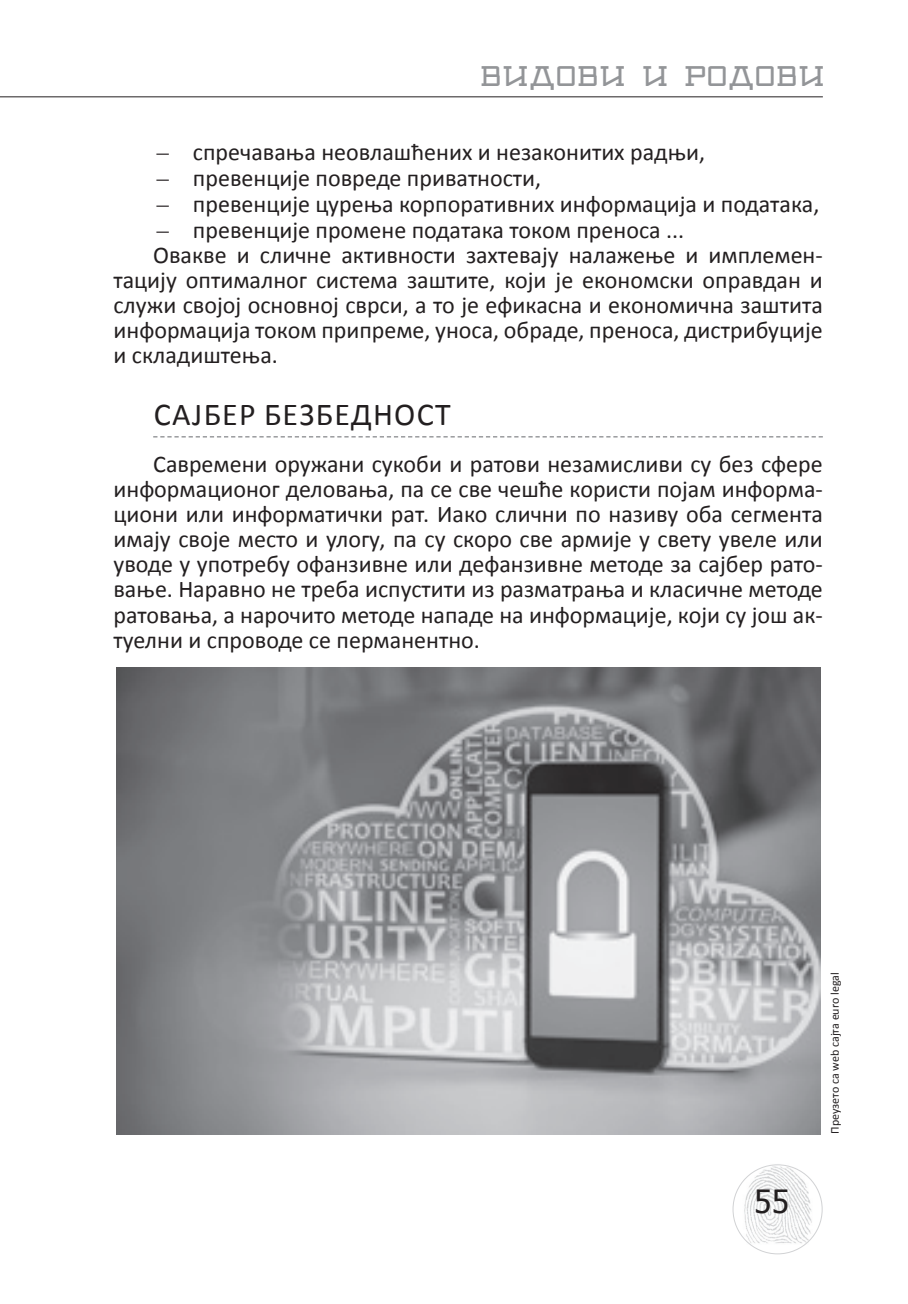
<style>
.page{position:relative;width:908px;height:1304px;background:#fff}
.page>*{position:absolute;margin:0;border:0;box-sizing:border-box;transform-origin:0 0}
.PodnasloviGlasnik201{font:32px "Calibri";letter-spacing:.04em;color:#231f20}
.t1{font:32px "Tahoma";color:#231f20}
.PASUSI_2{font:24px/25px "Calibri";color:#231f20;text-align:justify}
.t2{font:700 24px "Goliat Cirilica";color:#939598}
.t3{font:12px "Calibri";color:#231f20}
.s1{font-family:"Times New Roman"}
</style>
<div class="page">
<img style="left:735px;top:1166px;width:83px;height:79px">
<hr style="left:0;top:96px;width:822px;height:1px;background:#231f20">
<svg style="left:153px;top:436px;width:669px;height:2px"></svg>
<img style="left:116px;top:667px;width:703px;height:467px">
<p class="t2" style="left:479px;top:65px;width:346px">VIDOVI I RODOVI</p>
<p class="PASUSI_2" style="left:157px;top:138px;width:549px"><span class="s1">–</span> спречавања неовлашћених и незаконитих радњи,</p>
<p class="PASUSI_2" style="left:157px;top:164px;width:386px"><span class="s1">–</span> превенције повреде приватности,</p>
<p class="PASUSI_2" style="left:157px;top:190px;width:663px"><span class="s1">–</span> превенције цурења корпоративних информација и података,</p>
<p class="PASUSI_2" style="left:157px;top:216px;width:528px"><span class="s1">–</span> превенције промене података током преноса ...</p>
<p class="PASUSI_2" style="left:113px;top:241px;width:710px;text-indent:40px">Овакве и сличне активности захтевају налажење и имплемен&shy;тацију оптималног система заштите, који је економски оправдан и служи својој основној сврси, а то је ефикасна и економична заштита информација током припреме, уноса, обраде, преноса, дистрибуције и складиштења.</p>
<p class="PodnasloviGlasnik201" style="left:154px;top:394px;width:298px">САЈБЕР БЕЗБЕДНОСТ</p>
<p class="PASUSI_2" style="left:113px;top:451px;width:710px;text-indent:40px">Савремени оружани сукоби и ратови незамисливи су без сфере информационог деловања, па се све чешће користи појам информа&shy;циони или информатички рат. Иако слични по називу оба сегмента имају своје место и улогу, па су скоро све армије у свету увеле или уводе у употребу офанзивне или дефанзивне методе за сајбер рато&shy;вање. Наравно не треба испустити из разматрања и класичне методе ратовања, а нарочито методе нападе на информације, који су још ак&shy;туелни и спроводе се перманентно.</p>
<h1 class="t1" style="left:754px;top:1179px;width:36px">55</h1>
<p class="t3" style="left:826px;top:1134px;width:163px;rotate:-90deg">Преузето са web сајта euro legal</p>
</div>
